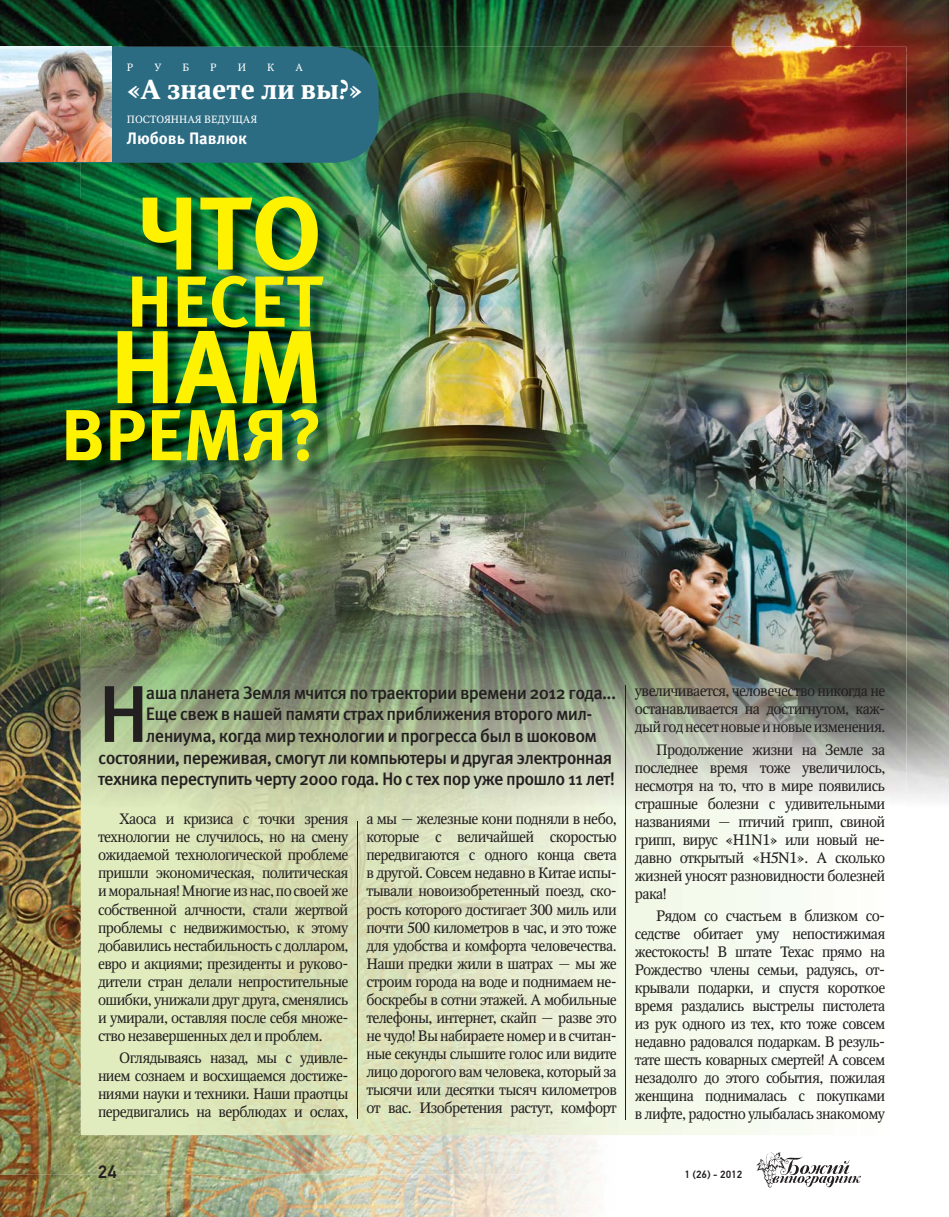
<style>
.page{position:relative;width:949px;height:1217px;background:#fff}
.page>*{position:absolute;margin:0;border:0;box-sizing:border-box;transform-origin:0 0}
.t1{font:700 103.5px "Meta Pro";color:#fff200}
.t2{font:500 80.4px "Meta Pro";color:#231f20}
.t3{font:700 72px "Meta Pro";color:#fff200}
.t4{font:700 27px "Octava C";color:#fff}
.t5{font:500 18px "Meta Pro";letter-spacing:-.04em;color:#231f20}
.t6{font:500 18px "PF Din Text Pro";color:#231f20}
.t7{font:700 16.5px "Meta Pro";color:#fff}
.t8{font:15px/18px "Octava C";letter-spacing:-.04em;color:#231f20;text-align:justify}
.t9{font:10.5px "Octava C";color:#fff}
.t10{font:500 10.5px "PF Din Text Pro";color:#231f20}
</style>
<div class="page">
<img style="left:0;top:0;width:948px;height:53px">
<img style="left:0;top:1173px;width:861px;height:43px">
<img style="left:906px;top:53px;width:42px;height:748px">
<img style="left:0;top:163px;width:105px;height:1010px">
<img style="left:105px;top:1134px;width:665px;height:39px">
<img style="left:948px;top:0;width:1px;height:1173px">
<img style="left:339px;top:47px;width:567px;height:1087px">
<img style="left:81px;top:163px;width:258px;height:35px">
<img style="left:81px;top:479px;width:258px;height:655px">
<hr style="left:357px;top:821px;width:1px;height:297px;background:#231f20">
<hr style="left:625px;top:685px;width:1px;height:433px;background:#231f20">
<div style="left:0;top:47px;width:378px;height:116px;background:#2b6c83"></div>
<img style="left:0;top:47px;width:112px;height:115px">
<img style="left:69px;top:198px;width:272px;height:281px">
<svg style="left:756px;top:1151px;width:104px;height:36px"></svg>
<p class="t9" style="left:127px;top:63px;width:8px">Р</p>
<p class="t9" style="left:154px;top:63px;width:9px">У</p>
<p class="t9" style="left:182px;top:63px;width:8px">Б</p>
<p class="t9" style="left:210px;top:63px;width:8px">Р</p>
<p class="t9" style="left:238px;top:63px;width:10px">И</p>
<p class="t9" style="left:267px;top:63px;width:9px">К</p>
<p class="t9" style="left:295px;top:63px;width:9px">А</p>
<h3 class="t4" style="left:127px;top:80px;width:237px">«А знаете ли вы?»</h3>
<p class="t9" style="left:127px;top:116px;width:132px">ПОСТОЯННАЯ ВЕДУЩАЯ</p>
<p class="t7" style="left:127px;top:132px;width:122px">Любовь Павлюк</p>
<h1 class="t1" style="left:137px;top:196px;width:186px">ЧТО</h1>
<h3 class="t3" style="left:127px;top:275px;width:197px">НЕСЕТ</h3>
<h1 class="t1" style="left:110px;top:329px;width:214px">НАМ</h1>
<h3 class="t3" style="left:61px;top:409px;width:263px">ВРЕМЯ?</h3>
<h2 class="t2" style="left:98px;top:684px;width:53px">Н</h2>
<p class="t5" style="left:146px;top:685px;width:471px">аша планета Земля мчится по траектории времени 2012 года...</p>
<p class="t5" style="left:146px;top:707px;width:448px">Еще свеж в нашей памяти страх приближения второго мил-</p>
<p class="t5" style="left:146px;top:729px;width:452px">лениума, когда мир технологии и прогресса был в шоковом</p>
<p class="t5" style="left:98px;top:750px;width:515px">состоянии, переживая, смогут ли компьютеры и другая электронная</p>
<p class="t5" style="left:98px;top:772px;width:518px">техника переступить черту 2000 года. Но с тех пор уже прошло 11 лет!</p>
<p class="t8" style="left:98px;top:811px;width:252px;text-indent:21px">Хаоса и кризиса с точки зрения технологии не случилось, но на смену ожидаемой технологической проблеме пришли экономическая, политическая и моральная! Многие из нас, по своей же собственной алчности, стали жертвой проблемы с недвижимостью, к этому добавились нестабильность с долларом, евро и акциями; президенты и руково&shy;дители стран делали непростительные ошибки, унижали друг друга, сменялись и умирали, оставляя после себя множе&shy;ство незавершенных дел и проблем.</p>
<p class="t8" style="left:98px;top:1050px;width:252px;text-indent:21px">Оглядываясь назад, мы с удивле&shy;нием сознаем и восхищаемся достиже&shy;ниями науки и техники. Наши праотцы передвигались на верблюдах и ослах,</p>
<p class="t8" style="left:366px;top:811px;width:252px">а мы — железные кони подняли в небо, которые с величайшей скоростью передвигаются с одного конца света в другой. Совсем недавно в Китае испы&shy;тывали новоизобретенный поезд, ско&shy;рость которого достигает 300 миль или почти 500 километров в час, и это тоже для удобства и комфорта человечества.<br>Наши предки жили в шатрах — мы же строим города на воде и поднимаем не&shy;боскребы в сотни этажей. А мобильные телефоны, интернет, скайп — разве это не чудо! Вы набираете номер и в считан&shy;ные секунды слышите голос или видите лицо дорогого вам человека, который за тысячи или десятки тысяч километров от вас. Изобретения растут, комфорт</p>
<p class="t8" style="left:634px;top:683px;width:252px">увеличивается, человечество никогда не останавливается на достигнутом, каж&shy;дый год несет новые и новые изменения.</p>
<p class="t8" style="left:634px;top:742px;width:252px;text-indent:21px">Продолжение жизни на Земле за последнее время тоже увеличилось, несмотря на то, что в мире появились страшные болезни с удивительными названиями — птичий грипп, свиной грипп, вирус «H1N1» или новый не&shy;давно открытый «H5N1». А сколько жизней уносят разновидности болезней рака!</p>
<p class="t8" style="left:634px;top:908px;width:252px;text-indent:21px">Рядом со счастьем в близком со&shy;седстве обитает уму непостижимая жестокость! В штате Техас прямо на Рождество члены семьи, радуясь, от&shy;крывали подарки, и спустя короткое время раздались выстрелы пистолета из рук одного из тех, кто тоже совсем недавно радовался подаркам. В резуль&shy;тате шесть коварных смертей! А совсем незадолго до этого события, пожилая женщина поднималась с покупками в лифте, радостно улыбалась знакомому</p>
<p class="t6" style="left:98px;top:1164px;width:20px">24</p>
<p class="t10" style="left:684px;top:1169px;width:59px">1 (26) - 2012</p>
</div>
